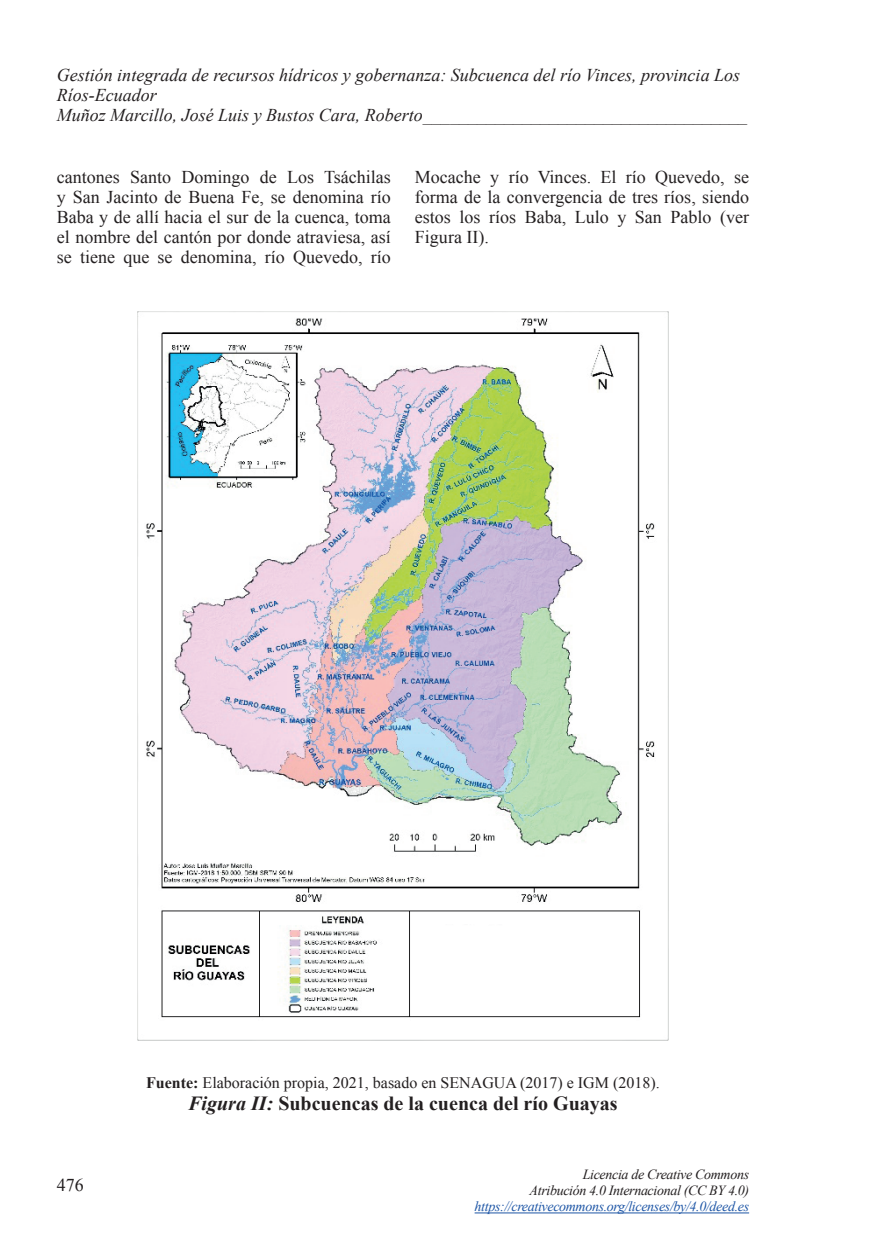
<style>
.page{position:relative;width:874px;height:1259px;background:#fff}
.page>*{position:absolute;margin:0;border:0;box-sizing:border-box;transform-origin:0 0}
.t1{font:700 20px "Times New Roman";color:#231f20}
.t2{font:18px/20px "Times New Roman";color:#231f20;text-align:justify}
.t3{font:italic 18px/20px "Times New Roman";color:#231f20}
.t4{font:16px "Times New Roman";color:#231f20}
.t5{font:italic 14px/16px "Times New Roman";letter-spacing:-.025em;color:#231f20;text-align:right}
.t6{font:italic 14px "Times New Roman";letter-spacing:-.025em;color:#1e56a6}
.s1{font-weight:700}
.s2{font-style:italic}
</style>
<div class="page">
<hr style="left:474px;top:1212px;width:274px;height:1px;background:#1e56a6">
<img style="left:138px;top:312px;width:529px;height:728px">
<p class="t3" style="left:57px;top:64px;width:691px">Gestión integrada de recursos hídricos y gobernanza: Subcuenca del río Vinces, provincia Los<br>Ríos-Ecuador<br>Muñoz Marcillo, José Luis y Bustos Cara, Roberto____________________________________</p>
<p class="t2" style="left:57px;top:166px;width:335px">cantones Santo Domingo de Los Tsáchilas y San Jacinto de Buena Fe, se denomina río Baba y de allí hacia el sur de la cuenca, toma el nombre del cantón por donde atraviesa, así se tiene que se denomina, río Quevedo, río</p>
<p class="t2" style="left:415px;top:166px;width:335px">Mocache y río Vinces. El río Quevedo, se forma de la convergencia de tres ríos, siendo estos los ríos Baba, Lulo y San Pablo (ver Figura II).</p>
<p class="t4" style="left:146px;top:1072px;width:515px"><span class="s1">Fuente:</span> Elaboración propia, 2021, basado en SENAGUA (2017) e IGM (2018).</p>
<p class="t1" style="left:188px;top:1090px;width:430px"><span class="s2">Figura II:</span> Subcuencas de la cuenca del río Guayas</p>
<p class="t2" style="left:57px;top:1175px;width:28px">476</p>
<p class="t5" style="left:529px;top:1166px;width:221px">Licencia de Creative Commons<br>Atribución 4.0 Internacional (CC BY 4.0)</p>
<p class="t6" style="left:474px;top:1197px;width:276px">https://creativecommons.org/licenses/by/4.0/deed.es</p>
</div>
